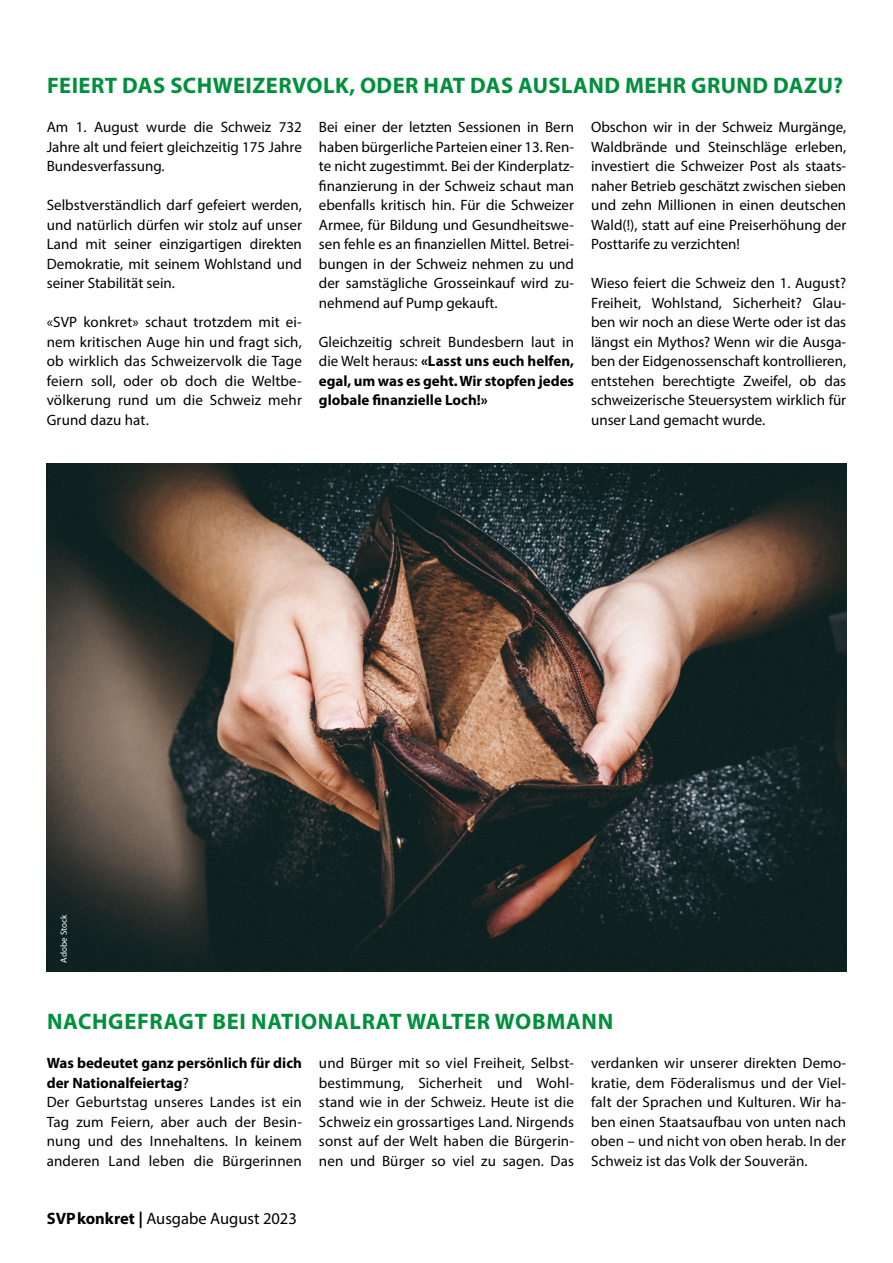
<style>
.page{position:relative;width:893px;height:1263px;background:#fff}
.page>*{position:absolute;margin:0;border:0;box-sizing:border-box;transform-origin:0 0}
.t1{font:700 22.5px "Myriad Pro";letter-spacing:.02em;color:#00903d}
.t2{font:16.5px "Myriad Pro";color:#000}
.t3{font:15px/19.5px "Myriad Pro";letter-spacing:.005em;color:#000;text-align:justify}
.t4{font:700 15px/19.5px "Myriad Pro";color:#000;text-align:justify}
.t5{font:9px "Myriad Pro";letter-spacing:.01em;color:#fff}
.s1{font-weight:400}
.s2{font-weight:700}
</style>
<div class="page">
<img style="left:47px;top:464px;width:799px;height:507px">
<h1 class="t1" style="left:47px;top:71px;width:798px">FEIERT DAS SCHWEIZERVOLK, ODER HAT DAS AUSLAND MEHR GRUND DAZU?</h1>
<p class="t3" style="left:47px;top:117px;width:257px">Am 1. August wurde die Schweiz 732<br>Jahre alt und feiert gleichzeitig 175 Jahre Bundesverfassung.</p>
<p class="t3" style="left:47px;top:195px;width:257px">Selbstverständlich darf gefeiert werden, und natürlich dürfen wir stolz auf unser Land mit seiner einzigartigen direkten Demokratie, mit seinem Wohlstand und seiner Stabilität sein.</p>
<p class="t3" style="left:47px;top:312px;width:257px">«SVP konkret» schaut trotzdem mit ei&shy;nem kritischen Auge hin und fragt sich, ob wirklich das Schweizervolk die Tage feiern soll, oder ob doch die Weltbe&shy;völkerung rund um die Schweiz mehr Grund dazu hat.</p>
<p class="t3" style="left:319px;top:117px;width:257px">Bei einer der letzten Sessionen in Bern haben bürgerliche Parteien einer 13. Ren&shy;te nicht zugestimmt. Bei der Kinderplatz&shy;finanzierung in der Schweiz schaut man ebenfalls kritisch hin. Für die Schweizer Armee, für Bildung und Gesundheitswe&shy;sen fehle es an finanziellen Mittel. Betrei&shy;bungen in der Schweiz nehmen zu und der samstägliche Grosseinkauf wird zu&shy;nehmend auf Pump gekauft.</p>
<p class="t4" style="left:319px;top:331px;width:257px"><span class="s1">Gleichzeitig schreit Bundesbern laut in die Welt heraus:</span> «Lasst uns euch helfen, egal, um was es geht. Wir stopfen jedes globale finanzielle Loch!»</p>
<p class="t3" style="left:591px;top:117px;width:257px">Obschon wir in der Schweiz Murgänge, Waldbrände und Steinschläge erleben, investiert die Schweizer Post als staats&shy;naher Betrieb geschätzt zwischen sieben und zehn Millionen in einen deutschen Wald(!), statt auf eine Preiserhöhung der Posttarife zu verzichten!</p>
<p class="t3" style="left:591px;top:273px;width:257px">Wieso feiert die Schweiz den 1. August?<br>Freiheit, Wohlstand, Sicherheit? Glau&shy;ben wir noch an diese Werte oder ist das längst ein Mythos? Wenn wir die Ausga&shy;ben der Eidgenossenschaft kontrollieren, entstehen berechtigte Zweifel, ob das schweizerische Steuersystem wirklich für unser Land gemacht wurde.</p>
<p class="t5" style="left:58px;top:963px;width:50px;rotate:-90deg">Adobe Stock</p>
<h1 class="t1" style="left:47px;top:1007px;width:568px">NACHGEFRAGT BEI NATIONALRAT WALTER WOBMANN</h1>
<p class="t3" style="left:47px;top:1053px;width:257px;text-align:left"><span class="s2">Was bedeutet ganz persönlich für dich der Nationalfeiertag</span>?<br>Der Geburtstag unseres Landes ist ein Tag zum Feiern, aber auch der Besin&shy;nung und des Innehaltens. In keinem anderen Land leben die Bürgerinnen</p>
<p class="t3" style="left:319px;top:1053px;width:257px">und Bürger mit so viel Freiheit, Selbst&shy;bestimmung, Sicherheit und Wohl&shy;stand wie in der Schweiz. Heute ist die Schweiz ein grossartiges Land. Nirgends sonst auf der Welt haben die Bürgerin&shy;nen und Bürger so viel zu sagen. Das</p>
<p class="t3" style="left:591px;top:1053px;width:257px">verdanken wir unserer direkten Demo&shy;kratie, dem Föderalismus und der Viel&shy;falt der Sprachen und Kulturen. Wir ha&shy;ben einen Staatsaufbau von unten nach oben – und nicht von oben herab. In der Schweiz ist das Volk der Souverän.</p>
<p class="t2" style="left:47px;top:1208px;width:252px"><span class="s2">SVPkonkret |</span> Ausgabe August 2023</p>
</div>
